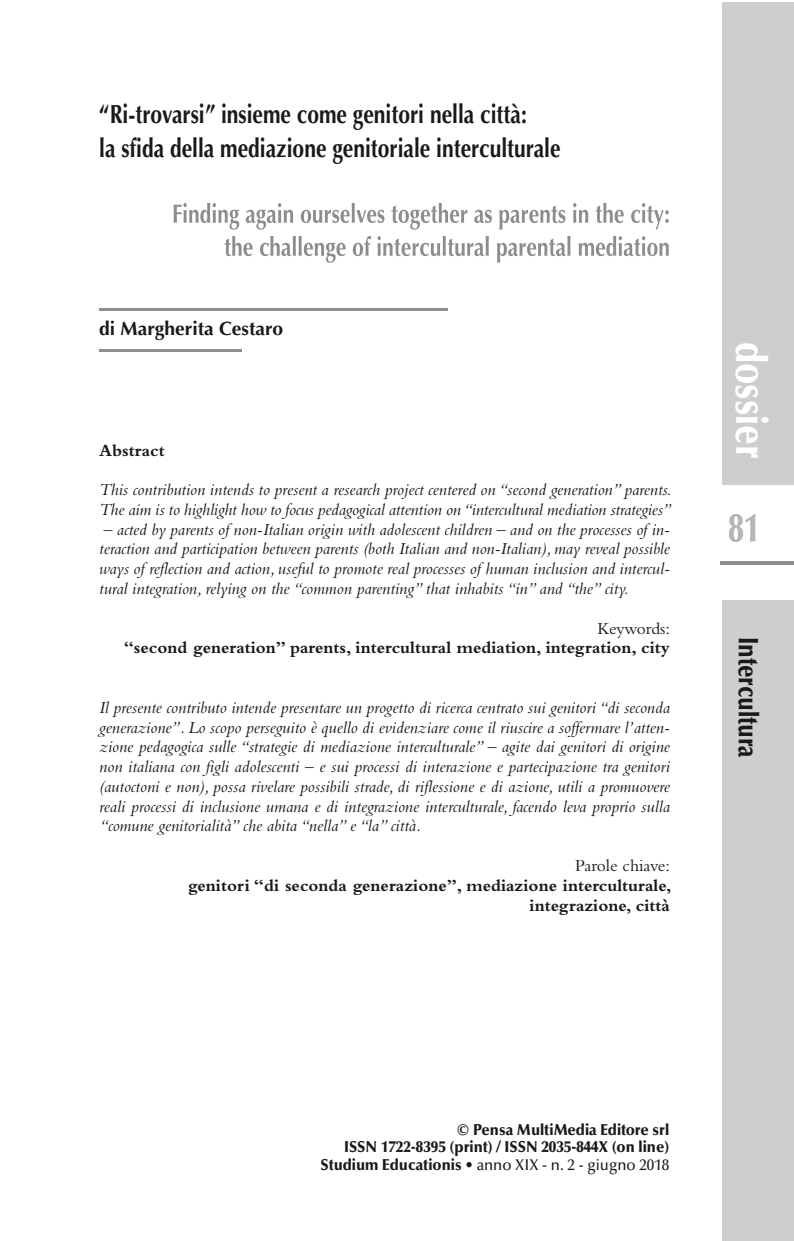
<style>
.page{position:relative;width:794px;height:1241px;background:#fff}
.page>*{position:absolute;margin:0;border:0;box-sizing:border-box;transform-origin:0 0}
.t1{font:900 43.75px "Optima";color:#fff;scale:.8 1}
.t2{font:900 28px "Optima";color:#191919;scale:.8 1}
.t3{font:700 26.25px/33.1px "Optima";color:#191919;scale:.8 1}
.t4{font:700 19.25px "Optima";color:#191919}
.t5{font:italic 17.5px/19.8px "Bembo";color:#191919;text-align:justify}
.t6{font:700 17.5px/19.8px "Bembo";color:#191919;text-align:right}
.t7{font:17.5px "Bembo";color:#191919}
.t8{font:17.5px "Bembo";letter-spacing:-.02em;color:#191919}
.t9{font:900 15.75px/17.8px "Optima";color:#191919;text-align:right;scale:.95 1}
.s1{font-weight:500}
</style>
<div class="page">
<hr style="left:99px;top:349px;width:143px;height:2px;background:#8d8d8d">
<hr style="left:99px;top:308px;width:349px;height:3px;background:#8d8d8d">
<svg style="left:174px;top:203px;width:65px;height:26px"></svg>
<svg style="left:224px;top:236px;width:67px;height:20px"></svg>
<hr style="left:719px;top:561px;width:75px;height:3px;background:#8d8d8d">
<svg style="left:729px;top:514px;width:26px;height:28px"></svg>
<div style="left:722px;top:600px;width:72px;height:640px;background:#cecece"></div>
<div style="left:722px;top:2px;width:72px;height:482px;background:#cecece"></div>
<h3 class="t3" style="left:99px;top:98px;width:578px">“Ri-trovarsi” insieme come genitori nella città:<br>la sfida della mediazione genitoriale interculturale</h3>
<p class="t4" style="left:99px;top:317px;width:185px">di Margherita Cestaro</p>
<p class="t6" style="left:99px;top:442px;width:67px">Abstract</p>
<p class="t5" style="left:99px;top:481px;width:574px">This contribution intends to present a research project centered on “second generation” parents.<br>The aim is to highlight how to focus pedagogical attention on “intercultural mediation strategies”</p>
<p class="t5" style="left:99px;top:521px;width:572px">– acted by parents of non-Italian origin with adolescent children – and on the processes of in&shy;teraction and participation between parents (both Italian and non-Italian),may reveal possible ways of reflection and action, useful to promote real processes of human inclusion and intercul&shy;tural integration, relying on the “common parenting” that inhabits “in” and “the” city.</p>
<p class="t8" style="left:597px;top:622px;width:74px">Keywords:</p>
<p class="t6" style="left:124px;top:639px;width:548px">“second generation” parents, intercultural mediation, integration, city</p>
<p class="t5" style="left:99px;top:699px;width:572px">Il presente contributo intende presentare un progetto di ricerca centrato sui genitori “di seconda generazione”. Lo scopo perseguito è quello di evidenziare come il riuscire a soffermare l’atten&shy;zione pedagogica sulle “strategie di mediazione interculturale” – agite dai genitori di origine non italiana con figli adolescenti – e sui processi di interazione e partecipazione tra genitori (autoctoni e non), possa rivelare possibili strade, di riflessione e di azione, utili a promuovere reali processi di inclusione umana e di integrazione interculturale, facendo leva proprio sulla “comune genitorialità” che abita “nella” e “la” città.</p>
<p class="t7" style="left:575px;top:859px;width:96px">Parole chiave:</p>
<p class="t6" style="left:188px;top:877px;width:485px">genitori “di seconda generazione”, mediazione interculturale, integrazione, città</p>
<h1 class="t1" style="left:768px;top:341px;width:147px;rotate:90deg">dossier</h1>
<h2 class="t2" style="left:759px;top:636px;width:153px;rotate:90deg">Intercultura</h2>
<p class="t9" style="left:320px;top:1121px;width:369px">© Pensa MultiMedia Editore srl<br>ISSN 1722-8395 (print) / ISSN 2035-844X (on line)<br>Studium Educationis <span class="s1">• anno XIX - n. 2 - giugno 2018</span></p>
</div>
